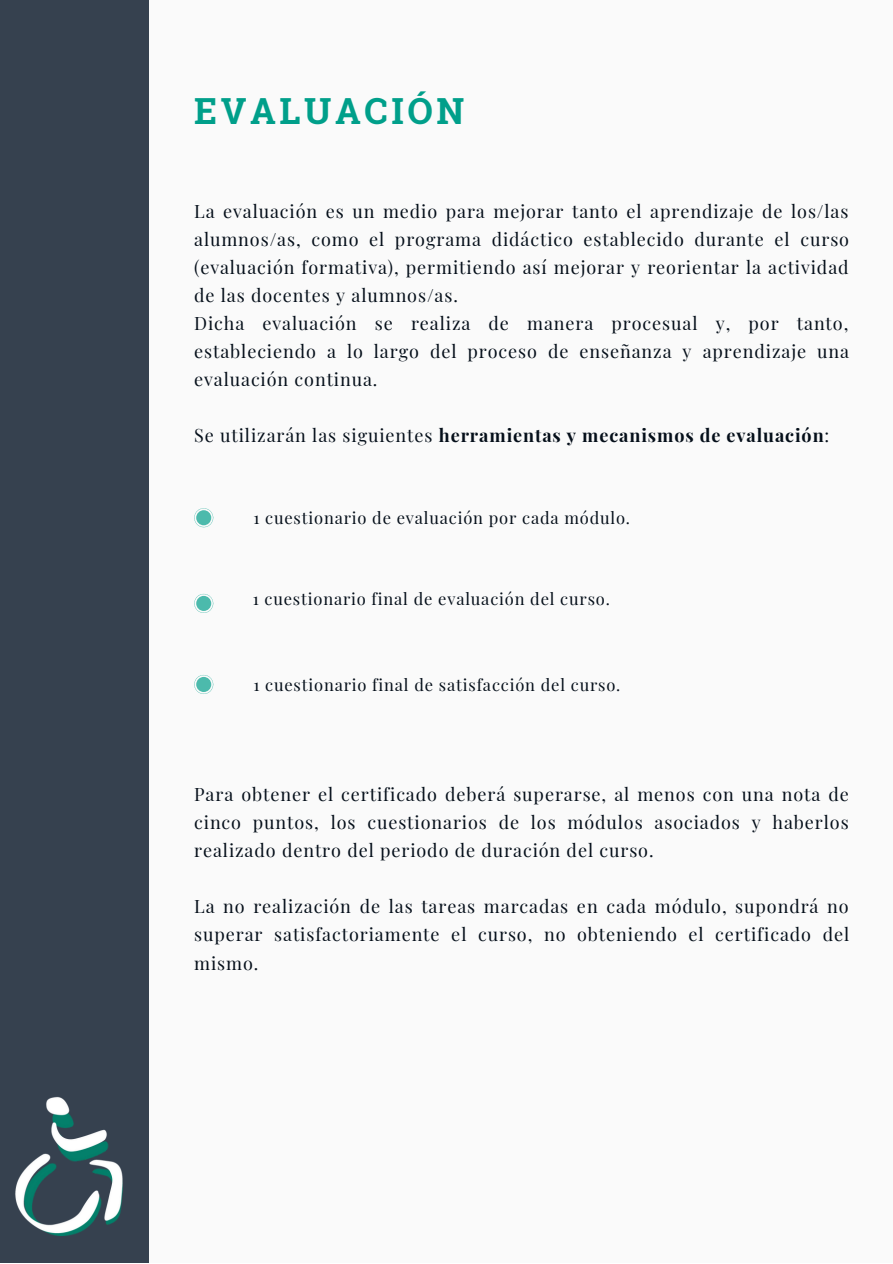
<style>
.page{position:relative;width:893px;height:1264px;background:#fff}
.page>*{position:absolute;margin:0;border:0;box-sizing:border-box;transform-origin:0 0}
.t1{font:700 36px "Roboto Slab";letter-spacing:.1em;color:#009f8a}
.t2{font:18px/28px "Playfair Display";letter-spacing:.05em;color:#050f1a;text-align:justify}
.t3{font:700 18px "Playfair Display";letter-spacing:.05em;color:#050f1a}
.t4{font:16.5px "Playfair Display";letter-spacing:.05em;color:#050f1a}
.s1{font-weight:400}
</style>
<div class="page">
<div style="left:0;top:0;width:892px;height:1262px;background:#fafafa"></div>
<div style="left:0;top:0;width:148px;height:1262px;background:#36414f"></div>
<img style="left:15px;top:1097px;width:108px;height:139px">
<svg style="left:194px;top:508px;width:19px;height:19px"></svg>
<svg style="left:194px;top:594px;width:19px;height:19px"></svg>
<svg style="left:194px;top:675px;width:19px;height:19px"></svg>
<h1 class="t1" style="left:194px;top:87px;width:272px">EVALUACIÓN</h1>
<p class="t2" style="left:194px;top:196px;width:656px;text-align:left">La evaluación es un medio para mejorar tanto el aprendizaje de los/las alumnos/as, como el programa didáctico establecido durante el curso (evaluación formativa), permitiendo así mejorar y reorientar la actividad de las docentes y alumnos/as.<br>Dicha evaluación se realiza de manera procesual y, por tanto, estableciendo a lo largo del proceso de enseñanza y aprendizaje una evaluación continua.</p>
<p class="t3" style="left:194px;top:423px;width:636px"><span class="s1">Se utilizarán las siguientes</span> herramientas y mecanismos de evaluación<span class="s1">:</span></p>
<p class="t4" style="left:253px;top:506px;width:378px">1 cuestionario de evaluación por cada módulo.</p>
<p class="t4" style="left:253px;top:587px;width:358px">1 cuestionario final de evaluación del curso.</p>
<p class="t4" style="left:253px;top:673px;width:368px">1 cuestionario final de satisfacción del curso.</p>
<p class="t2" style="left:194px;top:779px;width:656px">Para obtener el certificado deberá superarse, al menos con una nota de cinco puntos, los cuestionarios de los módulos asociados y haberlos realizado dentro del periodo de duración del curso.</p>
<p class="t2" style="left:194px;top:891px;width:656px">La no realización de las tareas marcadas en cada módulo, supondrá no superar satisfactoriamente el curso, no obteniendo el certificado del mismo.</p>
</div>
